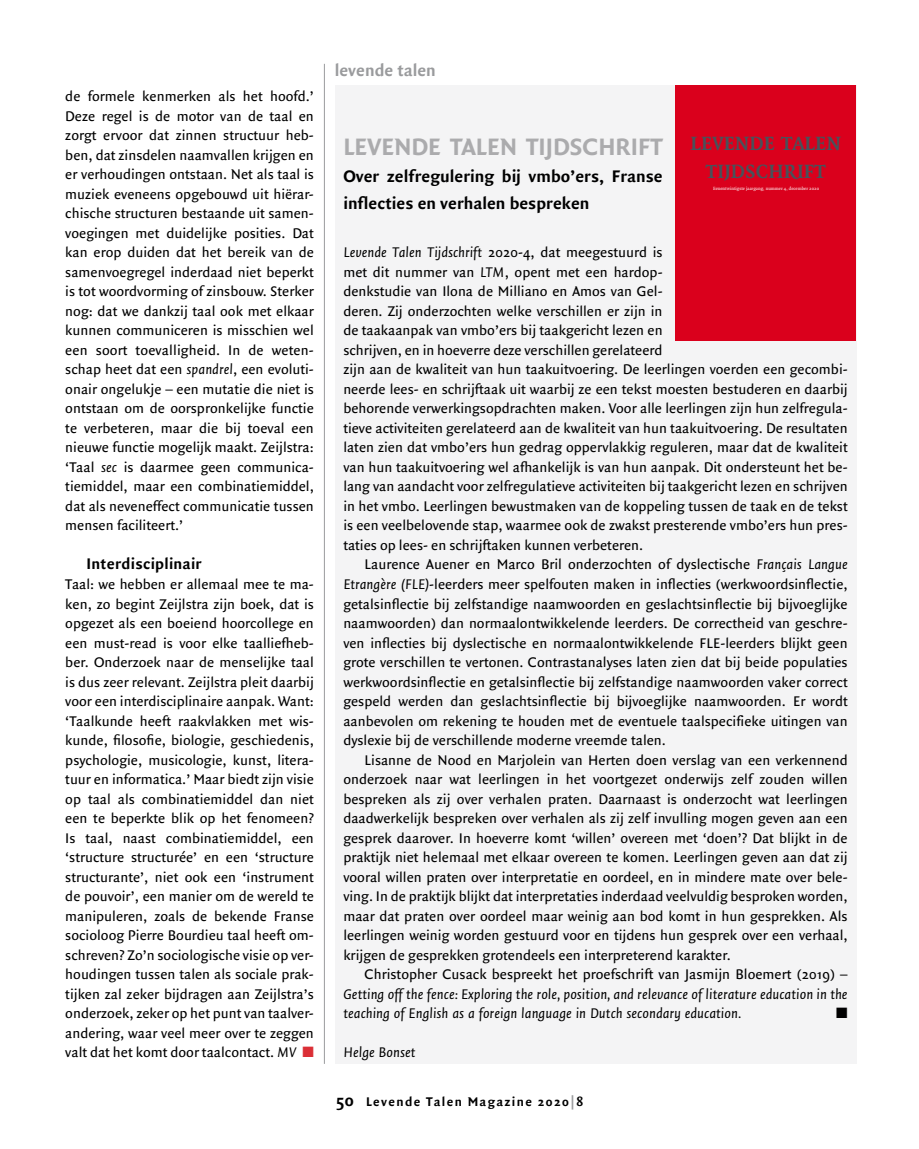
<style>
.page{position:relative;width:919px;height:1149px;background:#fff}
.page>*{position:absolute;margin:0;border:0;box-sizing:border-box;transform-origin:0 0}
.t1{font:700 25.5px "Quadraat Sans";color:#ababad}
.t2{font:20.7px/27.3px "Quadraat Bold Caps";color:#47535b;text-align:center}
.t3{font:700 18px/27px "Quadraat Sans";color:#000}
.t4{font:700 18px "Quadraat Sans";color:#9a9b9d}
.t5{font:700 16.5px "Quadraat Sans";letter-spacing:.015em;color:#000}
.t6{font:15px/19.5px "Quadraat Sans";color:#000;text-align:justify}
.t7{font:italic 15px/19.5px "Quadraat Sans";color:#000}
.t8{font:15px "Zapf Dingbats ITC";color:#000}
.t9{font:700 13.5px "Quadraat Sans";letter-spacing:.1em;color:#000}
.t10{font:4.8px "Quadraat";color:#fff}
.s1{font-style:italic}
.s2{color:#db2f36}
.s3{font-size:18px}
.s4{color:#9a9b9d}
</style>
<div class="page">
<div style="left:335px;top:85px;width:521px;height:978px;background:#f4f4f5"></div>
<hr style="left:324px;top:64px;width:1px;height:999px;background:#9a9b9d">
<div style="left:675px;top:85px;width:181px;height:255px;background:#da001c"></div>
<p class="t6" style="left:65px;top:87px;width:250px">de formele kenmerken als het hoofd.’ Deze regel is de motor van de taal en zorgt ervoor dat zinnen structuur heb&shy;ben, dat zinsdelen naamvallen krijgen en er verhoudingen ontstaan. Net als taal is muziek eveneens opgebouwd uit hiërar&shy;chische structuren bestaande uit samen&shy;voegingen met duidelijke posities. Dat kan erop duiden dat het bereik van de samenvoegregel inderdaad niet beperkt is tot woordvorming of zinsbouw. Sterker nog: dat we dankzij taal ook met elkaar kunnen communiceren is misschien wel een soort toevalligheid. In de weten&shy;schap heet dat een <span class="s1">spandrel</span>, een evoluti&shy;onair ongelukje – een mutatie die niet is ontstaan om de oorspronkelijke functie te verbeteren, maar die bij toeval een nieuwe functie mogelijk maakt. Zeijlstra: ‘Taal <span class="s1">sec</span> is daarmee geen communica&shy;tiemiddel, maar een combinatiemiddel, dat als neveneffect communicatie tussen mensen faciliteert.’</p>
<p class="t5" style="left:87px;top:554px;width:117px">Interdisciplinair</p>
<p class="t6" style="left:65px;top:574px;width:250px">Taal: we hebben er allemaal mee te ma&shy;ken, zo begint Zeijlstra zijn boek, dat is opgezet als een boeiend hoorcollege en een must-read is voor elke taalliefheb&shy;ber. Onderzoek naar de menselijke taal is dus zeer relevant. Zeijlstra pleit daarbij voor een interdisciplinaire aanpak. Want: ‘Taalkunde heeft raakvlakken met wis&shy;kunde, filosofie, biologie, geschiedenis, psychologie, musicologie, kunst, litera&shy;tuur en informatica.’ Maar biedt zijn visie op taal als combinatiemiddel dan niet een te beperkte blik op het fenomeen?<br>Is taal, naast combinatiemiddel, een ‘structure structurée’ en een ‘structure structurante’, niet ook een ‘instrument de pouvoir’, een manier om de wereld te manipuleren, zoals de bekende Franse socioloog Pierre Bourdieu taal heeft om&shy;schreven? Zo’n sociologische visie op ver&shy;houdingen tussen talen als sociale prak&shy;tijken zal zeker bijdragen aan Zeijlstra’s onderzoek, zeker op het punt van taalver&shy;andering, waar veel meer over te zeggen valt dat het komt door taalcontact. <span class="s1">MV</span> <span class="s2">■</span></p>
<p class="t4" style="left:335px;top:60px;width:103px">levende talen</p>
<h1 class="t1" style="left:343px;top:132px;width:321px">LEVENDE TALEN TIJDSCHRIFT</h1>
<p class="t3" style="left:343px;top:163px;width:321px">Over zelfregulering bij vmbo’ers, Franse inflecties en verhalen bespreken</p>
<h2 class="t2" style="left:690px;top:130px;width:152px">LEVENDE TALEN<br>TIJDSCHRIFT</h2>
<p class="t10" style="left:713px;top:186px;width:108px">Eenentwintigste jaargang, nummer 4, december 2020</p>
<p class="t6" style="left:343px;top:243px;width:506px;text-align:left"><span class="s1">Levende Talen Tijdschrift</span> 2020-4, dat meegestuurd is<br>met dit nummer van <span class="s1">LTM</span>, opent met een hardop-<br>denkstudie van Ilona de Milliano en Amos van Gel-<br>deren. Zij onderzochten welke verschillen er zijn in<br>de taakaanpak van vmbo’ers bij taakgericht lezen en<br>schrijven, en in hoeverre deze verschillen gerelateerd<br>zijn aan de kwaliteit van hun taakuitvoering. De leerlingen voerden een gecombi&shy;neerde lees- en schrijftaak uit waarbij ze een tekst moesten bestuderen en daarbij behorende verwerkingsopdrachten maken. Voor alle leerlingen zijn hun zelfregula&shy;tieve activiteiten gerelateerd aan de kwaliteit van hun taakuitvoering. De resultaten laten zien dat vmbo’ers hun gedrag oppervlakkig reguleren, maar dat de kwaliteit van hun taakuitvoering wel afhankelijk is van hun aanpak. Dit ondersteunt het be&shy;lang van aandacht voor zelfregulatieve activiteiten bij taakgericht lezen en schrijven in het vmbo. Leerlingen bewustmaken van de koppeling tussen de taak en de tekst is een veelbelovende stap, waarmee ook de zwakst presterende vmbo’ers hun pres&shy;taties op lees- en schrijftaken kunnen verbeteren.</p>
<p class="t6" style="left:343px;top:555px;width:506px;text-indent:21px">Laurence Auener en Marco Bril onderzochten of dyslectische <span class="s1">Français Langue Etrangère (FLE)</span>-leerders meer spelfouten maken in inflecties (werkwoordsinflectie, getalsinflectie bij zelfstandige naamwoorden en geslachtsinflectie bij bijvoeglijke naamwoorden) dan normaalontwikkelende leerders. De correctheid van geschre&shy;ven inflecties bij dyslectische en normaalontwikkelende FLE-leerders blijkt geen grote verschillen te vertonen. Contrastanalyses laten zien dat bij beide populaties werkwoordsinflectie en getalsinflectie bij zelfstandige naamwoorden vaker correct gespeld werden dan geslachtsinflectie bij bijvoeglijke naamwoorden. Er wordt aanbevolen om rekening te houden met de eventuele taalspecifieke uitingen van dyslexie bij de verschillende moderne vreemde talen.</p>
<p class="t6" style="left:343px;top:750px;width:506px;text-indent:21px">Lisanne de Nood en Marjolein van Herten doen verslag van een verkennend onderzoek naar wat leerlingen in het voortgezet onderwijs zelf zouden willen bespreken als zij over verhalen praten. Daarnaast is onderzocht wat leerlingen daadwerkelijk bespreken over verhalen als zij zelf invulling mogen geven aan een gesprek daarover. In hoeverre komt ‘willen’ overeen met ‘doen’? Dat blijkt in de praktijk niet helemaal met elkaar overeen te komen. Leerlingen geven aan dat zij vooral willen praten over interpretatie en oordeel, en in mindere mate over bele&shy;ving. In de praktijk blijkt dat interpretaties inderdaad veelvuldig besproken worden, maar dat praten over oordeel maar weinig aan bod komt in hun gesprekken. Als leerlingen weinig worden gestuurd voor en tijdens hun gesprek over een verhaal, krijgen de gesprekken grotendeels een interpreterend karakter.</p>
<p class="t6" style="left:364px;top:964px;width:484px">Christopher Cusack bespreekt het proefschrift van Jasmijn Bloemert (2019) –</p>
<p class="t7" style="left:343px;top:984px;width:506px">Getting off the fence: Exploring the role, position, and relevance of literature education in the teaching of English as a foreign language in Dutch secondary education.</p>
<p class="t8" style="left:836px;top:1005px;width:13px">■</p>
<p class="t7" style="left:343px;top:1043px;width:74px">Helge Bonset</p>
<p class="t9" style="left:335px;top:1093px;width:249px"><span class="s3">50</span> Levende Talen Magazine 2020<span class="s4">|</span>8</p>
</div>
